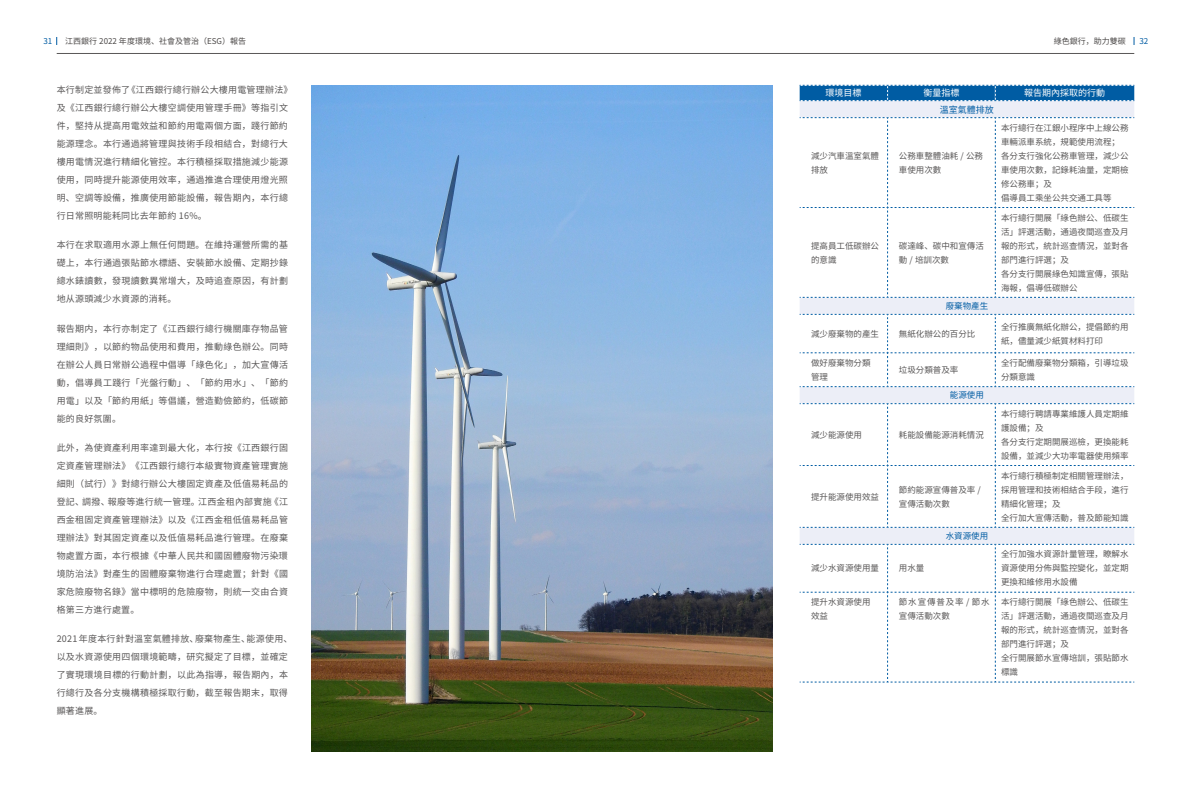
<style>
.page{position:relative;width:1191px;height:808px;background:#fff}
.page>*{position:absolute;margin:0;border:0;box-sizing:border-box;transform-origin:0 0}
.t1{font:9px/18px "Source Han Sans CN";letter-spacing:.03em;color:#595757;text-align:justify}
.t2{font:9px "Source Han Sans CN";color:#fff}
.t3{font:9px "Source Han Sans CN";color:#005ca3}
.t4{font:8.5px/14px "Source Han Sans CN";color:#595757}
.t5{font:8.5px/14px "Source Han Sans CN";letter-spacing:.105em;color:#595757}
.t6{font:8.5px "Source Han Sans CN";color:#005ca3}
.t7{font:8px "Source Han Sans CN";color:#4c4948}
.t8{font:8px "Source Han Sans CN";color:#005ca3}
</style>
<div class="page">
<hr style="left:57px;top:53px;width:1077px;height:1px;background:#595757">
<div style="left:799px;top:101px;width:335px;height:443px;background:#eceef7"></div>
<svg style="left:799px;top:85px;width:335px;height:16px;background:#1267a9"></svg>
<svg style="left:799px;top:117px;width:335px;height:181px"></svg>
<svg style="left:799px;top:314px;width:335px;height:73px"></svg>
<svg style="left:799px;top:403px;width:335px;height:125px"></svg>
<svg style="left:799px;top:544px;width:335px;height:139px"></svg>
<img style="left:312px;top:85px;width:460px;height:666px">
<p class="t8" style="left:43px;top:37px;width:10px">31</p>
<p class="t7" style="left:65px;top:37px;width:182px">江西銀行 2022 年度環境、社會及管治（ESG）報告</p>
<p class="t7" style="left:1053px;top:37px;width:73px">綠色銀行，助力雙碳</p>
<p class="t8" style="left:1139px;top:37px;width:10px">32</p>
<p class="t1" style="left:57px;top:81px;width:237px;text-align:left">本行制定並發佈了《江西銀行總行辦公大樓用電管理辦法》及《江西銀行總行辦公大樓空調使用管理手冊》等指引文件，堅持从提高用電效益和節約用電兩個方面，踐行節約能源理念。本行通過將管理與技術手段相結合，對總行大樓用電情況進行精細化管控。本行積極採取措施減少能源使用，同時提升能源使用效率，通過推進合理使用燈光照明、空調等設備，推廣使用節能設備，報告期內，本行總行日常照明能耗同比去年節約 16%。</p>
<p class="t1" style="left:57px;top:236px;width:233px">本行在求取適用水源上無任何問題。在維持運營所需的基礎上，本行通過張貼節水標語、安裝節水設備、定期抄錄總水錶讀數，發現讀數異常增大，及時追查原因，有計劃地从源頭減少水資源的消耗。</p>
<p class="t1" style="left:57px;top:320px;width:233px">報告期内，本行亦制定了《江西銀行總行機關庫存物品管理細則》，以節約物品使用和費用，推動綠色辦公。同時在辦公人員日常辦公過程中倡導「綠色化」，加大宣傳活動，倡導員工踐行「光盤行動」、「節約用水」、「節約用電」以及「節約用紙」等倡議，營造勤儉節約，低碳節能的良好氛圍。</p>
<p class="t1" style="left:57px;top:439px;width:233px">此外，為使資產利用率達到最大化，本行按《江西銀行固定資產管理辦法》《江西銀行總行本級實物資產管理實施細則（試行）》對總行辦公大樓固定資產及低值易耗品的登記、調撥、報廢等進行統一管理。江西金租內部實施《江西金租固定資產管理辦法》以及《江西金租低值易耗品管理辦法》對其固定資產以及低值易耗品進行管理。在廢棄物處置方面，本行根據《中華人民共和國固體廢物污染環境防治法》對產生的固體廢棄物進行合理處置；針對《國家危險廢物名錄》當中標明的危險廢物，則統一交由合資格第三方進行處置。</p>
<p class="t1" style="left:57px;top:630px;width:237px;text-align:left">2021 年度本行針對溫室氣體排放、廢棄物產生、能源使用、以及水資源使用四個環境範疇，研究擬定了目標，並確定了實現環境目標的行動計劃，以此為指導，報告期內，本行總行及各分支機構積極採取行動，截至報告期末，取得顯著進展。</p>
<p class="t2" style="left:825px;top:88px;width:37px">環境目標</p>
<p class="t2" style="left:923px;top:88px;width:37px">衡量指標</p>
<p class="t2" style="left:1024px;top:88px;width:82px">報告期內採取的行動</p>
<p class="t3" style="left:940px;top:104px;width:55px">溫室氣體排放</p>
<p class="t4" style="left:811px;top:149px;width:69px">減少汽車溫室氣體排放</p>
<p class="t4" style="left:899px;top:149px;width:86px">公務車整體油耗 / 公務車使用次數</p>
<p class="t4" style="left:1001px;top:121px;width:129px">本行總行在江銀小程序中上線公務車輛派車系統，規範使用流程；各分支行強化公務車管理，減少公車使用次數，記錄耗油量，定期檢修公務車；及<br>倡導員工乘坐公共交通工具等</p>
<p class="t4" style="left:811px;top:239px;width:69px">提高員工低碳辦公的意識</p>
<p class="t4" style="left:899px;top:239px;width:86px">碳達峰、碳中和宣傳活動 / 培訓次數</p>
<p class="t6" style="left:945px;top:301px;width:44px">廢棄物產生</p>
<p class="t4" style="left:1001px;top:211px;width:129px">本行總行開展「綠色辦公、低碳生活」評選活動，通過夜間巡查及月報的形式，統計巡查情況，並對各部門進行評選；及<br>各分支行開展綠色知識宣傳，張貼海報，倡導低碳辦公</p>
<p class="t4" style="left:811px;top:327px;width:69px">減少廢棄物的產生</p>
<p class="t4" style="left:899px;top:327px;width:78px">無紙化辦公的百分比</p>
<p class="t4" style="left:1001px;top:320px;width:129px">全行推廣無紙化辦公，提倡節約用紙，儘量減少紙質材料打印</p>
<p class="t4" style="left:811px;top:356px;width:61px">做好廢棄物分類管理</p>
<p class="t4" style="left:899px;top:363px;width:61px">垃圾分類普及率</p>
<p class="t4" style="left:1001px;top:356px;width:129px">全行配備廢棄物分類箱，引導垃圾分類意識</p>
<p class="t6" style="left:950px;top:390px;width:35px">能源使用</p>
<p class="t4" style="left:811px;top:428px;width:52px">減少能源使用</p>
<p class="t4" style="left:899px;top:428px;width:86px">耗能設備能源消耗情況</p>
<p class="t4" style="left:1001px;top:407px;width:129px">本行總行聘請專業維護人員定期維護設備；及<br>各分支行定期開展巡檢，更換能耗設備，並減少大功率電器使用頻率</p>
<p class="t4" style="left:811px;top:490px;width:69px">提升能源使用效益</p>
<p class="t4" style="left:899px;top:483px;width:83px">節約能源宣傳普及率 /宣傳活動次數</p>
<p class="t4" style="left:811px;top:561px;width:69px">減少水資源使用量</p>
<p class="t4" style="left:899px;top:561px;width:27px">用水量</p>
<p class="t6" style="left:945px;top:531px;width:44px">水資源使用</p>
<p class="t4" style="left:1001px;top:469px;width:129px">本行總行積極制定相關管理辦法，採用管理和技術相結合手段，進行精細化管理；及<br>全行加大宣傳活動，普及節能知識</p>
<p class="t4" style="left:1001px;top:547px;width:129px;text-align:justify">全行加強水資源計量管理，瞭解水資源使用分佈與監控變化，並定期更換和維修用水設備</p>
<p class="t4" style="left:811px;top:595px;width:61px">提升水資源使用效益</p>
<p class="t5" style="left:899px;top:595px;width:92px">節水宣傳普及率 / 節水宣傳活動次數</p>
<p class="t4" style="left:1001px;top:595px;width:129px">本行總行開展「綠色辦公、低碳生活」評選活動，通過夜間巡查及月報的形式，統計巡查情況，並對各部門進行評選；及<br>全行開展節水宣傳培訓，張貼節水標識</p>
</div>
